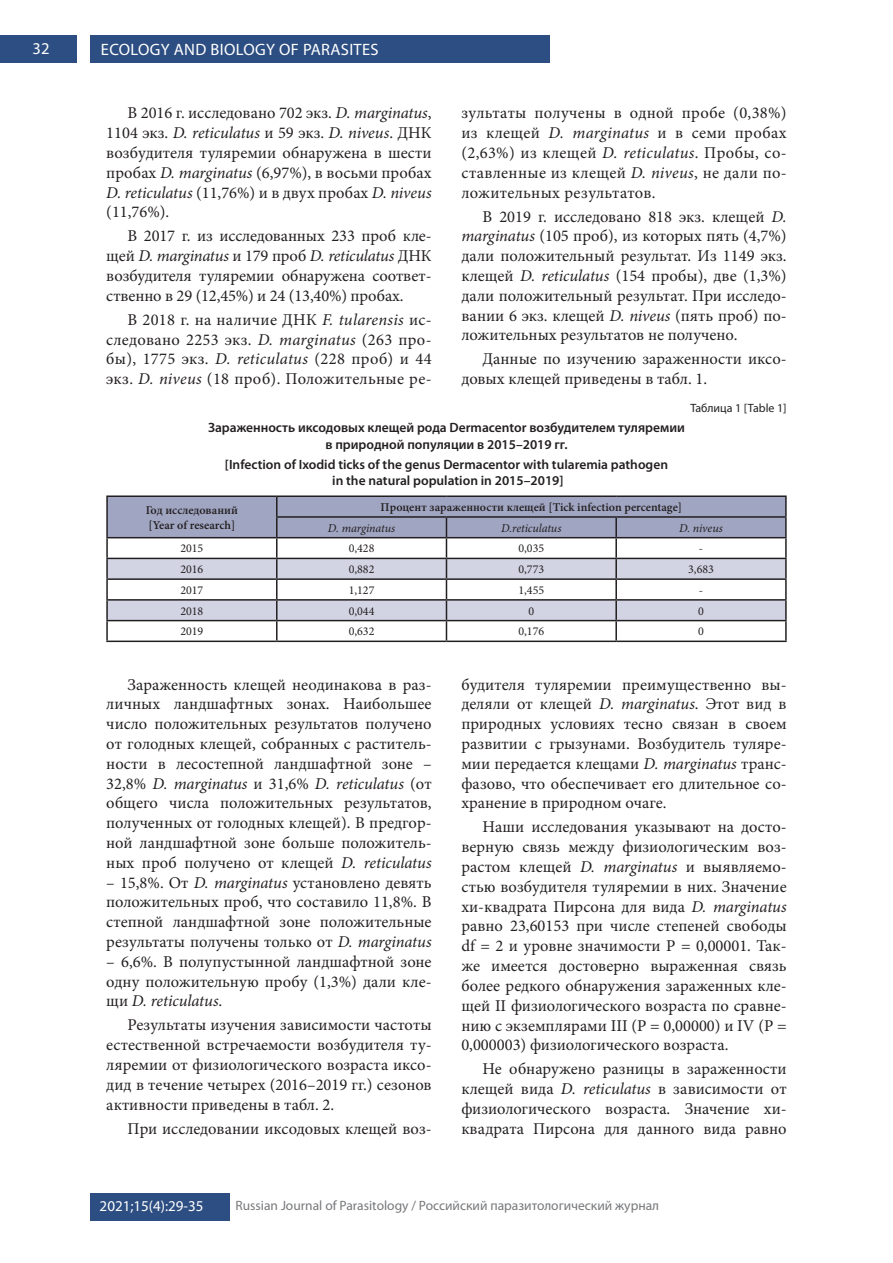
<style>
.page{position:relative;width:893px;height:1263px;background:#fff}
.page>*{position:absolute;margin:0;border:0;box-sizing:border-box;transform-origin:0 0}
.t1{font:16.5px/19.8px "Minion Pro";color:#231f20;text-align:justify}
.t2{font:16.5px "Myriad Pro";letter-spacing:.02em;color:#fff}
.t3{font:15px "Myriad Pro";color:#fff}
.t4{font:600 13.5px/16.2px "Myriad Pro";color:#231f20;text-align:center}
.t5{font:13.5px "Myriad Pro";color:#76787b}
.t6{font:600 12px/14.4px "Minion Pro";color:#231f20}
.t7{font:12px "Minion Pro";color:#231f20}
.t8{font:italic 12px "Minion Pro";letter-spacing:-.005em;color:#231f20}
.t9{font:12px "Myriad Pro";color:#231f20}
.s1{font-style:italic}
</style>
<div class="page">
<div style="left:0;top:36px;width:77px;height:27px;background:#2d4e82"></div>
<div style="left:90px;top:36px;width:460px;height:27px;background:#2d4e82"></div>
<div style="left:90px;top:1193px;width:140px;height:28px;background:#2d4e82"></div>
<hr style="left:106px;top:495px;width:171px;height:2px;background:#231f20">
<hr style="left:277px;top:495px;width:169px;height:2px;background:#231f20">
<hr style="left:446px;top:495px;width:170px;height:2px;background:#231f20">
<hr style="left:616px;top:495px;width:171px;height:2px;background:#231f20">
<svg style="left:106px;top:496px;width:681px;height:144px"></svg>
<hr style="left:106px;top:640px;width:171px;height:2px;background:#231f20">
<hr style="left:277px;top:640px;width:169px;height:2px;background:#231f20">
<hr style="left:446px;top:640px;width:170px;height:2px;background:#231f20">
<hr style="left:616px;top:640px;width:171px;height:2px;background:#231f20">
<p class="t2" style="left:33px;top:39px;width:18px">32</p>
<p class="t2" style="left:101px;top:39px;width:279px">ECOLOGY AND BIOLOGY OF PARASITES</p>
<p class="t1" style="left:461px;top:103px;width:327px">зультаты получены в одной пробе (0,38%) из клещей <span class="s1">D. marginatus</span> и в семи пробах (2,63%) из клещей <span class="s1">D. reticulatus</span>. Пробы, со&shy;ставленные из клещей <span class="s1">D. niveus</span>, не дали по&shy;ложительных результатов.</p>
<p class="t1" style="left:461px;top:206px;width:327px;text-indent:21px">В 2019 г. исследовано 818 экз. клещей <span class="s1">D. marginatus</span> (105 проб), из которых пять (4,7%) дали положительный результат. Из 1149 экз. клещей <span class="s1">D. reticulatus</span> (154 пробы), две (1,3%) дали положительный результат. При исследо&shy;вании 6 экз. клещей <span class="s1">D. niveus</span> (пять проб) по&shy;ложительных результатов не получено.</p>
<p class="t1" style="left:461px;top:349px;width:327px;text-indent:21px">Данные по изучению зараженности иксо&shy;довых клещей приведены в табл. 1.</p>
<p class="t9" style="left:690px;top:400px;width:98px">Таблица 1 [Table 1]</p>
<p class="t4" style="left:208px;top:419px;width:478px">Зараженность иксодовых клещей рода Dermacentor возбудителем туляремии в природной популяции в 2015–2019 гг.</p>
<p class="t4" style="left:225px;top:456px;width:445px">[Infection of Ixodid ticks of the genus Dermacentor with tularemia pathogen in the natural population in 2015–2019]</p>
<p class="t6" style="left:146px;top:503px;width:94px">Год исследований [Year of research]</p>
<p class="t6" style="left:381px;top:500px;width:303px">Процент зараженности клещей [Tick infection percentage]</p>
<p class="t1" style="left:106px;top:103px;width:327px;text-indent:21px">В 2016 г. исследовано 702 экз. <span class="s1">D. marginatus</span>, 1104 экз. <span class="s1">D. reticulatus</span> и 59 экз. <span class="s1">D. niveus</span>. ДНК возбудителя туляремии обнаружена в шести пробах <span class="s1">D. marginatus</span> (6,97%), в восьми пробах <span class="s1">D. reticulatus</span> (11,76%) и в двух пробах <span class="s1">D. niveus </span>(11,76%).</p>
<p class="t1" style="left:106px;top:226px;width:327px;text-indent:21px">В 2017 г. из исследованных 233 проб кле&shy;щей <span class="s1">D. marginatus</span> и 179 проб <span class="s1">D. reticulatus</span> ДНК возбудителя туляремии обнаружена соответ&shy;ственно в 29 (12,45%) и 24 (13,40%) пробах.</p>
<p class="t1" style="left:106px;top:310px;width:327px;text-indent:21px">В 2018 г. на наличие ДНК <span class="s1">F. tularensis</span> ис&shy;следовано 2253 экз. <span class="s1">D. marginatus</span> (263 про&shy;бы), 1775 экз. <span class="s1">D. reticulatus</span> (228 проб) и 44 экз. <span class="s1">D. niveus</span> (18 проб). Положительные ре-</p>
<p class="t8" style="left:328px;top:520px;width:69px">D. marginatus</p>
<p class="t8" style="left:501px;top:520px;width:62px">D.reticulatus</p>
<p class="t8" style="left:679px;top:520px;width:45px">D. niveus</p>
<p class="t7" style="left:180px;top:540px;width:25px">2015</p>
<p class="t7" style="left:349px;top:540px;width:27px">0,428</p>
<p class="t7" style="left:518px;top:540px;width:27px">0,035</p>
<p class="t7" style="left:699px;top:540px;width:6px">-</p>
<p class="t7" style="left:180px;top:561px;width:25px">2016</p>
<p class="t7" style="left:349px;top:561px;width:27px">0,882</p>
<p class="t7" style="left:518px;top:561px;width:27px">0,773</p>
<p class="t7" style="left:688px;top:561px;width:27px">3,683</p>
<p class="t7" style="left:180px;top:582px;width:25px">2017</p>
<p class="t7" style="left:349px;top:582px;width:27px">1,127</p>
<p class="t7" style="left:518px;top:582px;width:27px">1,455</p>
<p class="t7" style="left:699px;top:582px;width:6px">-</p>
<p class="t7" style="left:180px;top:603px;width:25px">2018</p>
<p class="t7" style="left:349px;top:603px;width:27px">0,044</p>
<p class="t7" style="left:528px;top:603px;width:7px">0</p>
<p class="t7" style="left:698px;top:603px;width:7px">0</p>
<p class="t7" style="left:180px;top:623px;width:25px">2019</p>
<p class="t7" style="left:349px;top:623px;width:27px">0,632</p>
<p class="t7" style="left:518px;top:623px;width:27px">0,176</p>
<p class="t7" style="left:698px;top:623px;width:7px">0</p>
<p class="t1" style="left:106px;top:674px;width:327px;text-indent:21px">Зараженность клещей неодинакова в раз&shy;личных ландшафтных зонах. Наибольшее число положительных результатов получено от голодных клещей, собранных с раститель&shy;ности в лесостепной ландшафтной зоне – 32,8% <span class="s1">D. marginatus</span> и 31,6% <span class="s1">D. reticulatus</span> (от общего числа положительных результатов, полученных от голодных клещей). В предгор&shy;ной ландшафтной зоне больше положитель&shy;ных проб получено от клещей <span class="s1">D. reticulatus</span></p>
<p class="t1" style="left:106px;top:872px;width:327px">– 15,8%. От <span class="s1">D. marginatus</span> установлено девять положительных проб, что составило 11,8%. В степной ландшафтной зоне положительные результаты получены только от <span class="s1">D. marginatus</span></p>
<p class="t1" style="left:106px;top:952px;width:327px">– 6,6%. В полупустынной ландшафтной зоне одну положительную пробу (1,3%) дали кле&shy;щи <span class="s1">D. reticulatus</span>.</p>
<p class="t1" style="left:106px;top:1015px;width:327px;text-indent:21px">Результаты изучения зависимости частоты естественной встречаемости возбудителя ту&shy;ляремии от физиологического возраста иксо&shy;дид в течение четырех (2016–2019 гг.) сезонов активности приведены в табл. 2.</p>
<p class="t1" style="left:128px;top:1119px;width:306px">При исследовании иксодовых клещей воз-</p>
<p class="t1" style="left:461px;top:674px;width:327px">будителя туляремии преимущественно вы&shy;деляли от клещей <span class="s1">D. marginatus</span>. Этот вид в природных условиях тесно связан в своем развитии с грызунами. Возбудитель туляре&shy;мии передается клещами <span class="s1">D. marginatus</span> транс&shy;фазово, что обеспечивает его длительное со&shy;хранение в природном очаге.</p>
<p class="t1" style="left:461px;top:817px;width:327px;text-indent:21px">Наши исследования указывают на досто&shy;верную связь между физиологическим воз&shy;растом клещей <span class="s1">D. marginatus</span> и выявляемо&shy;стью возбудителя туляремии в них. Значение хи-квадрата Пирсона для вида <span class="s1">D. marginatus </span>равно 23,60153 при числе степеней свободы df = 2 и уровне значимости Р = 0,00001. Так&shy;же имеется достоверно выраженная связь более редкого обнаружения зараженных кле&shy;щей II физиологического возраста по сравне&shy;нию с экземплярами III (Р = 0,00000) и IV (Р = 0,000003) физиологического возраста.</p>
<p class="t1" style="left:461px;top:1059px;width:327px;text-indent:21px">Не обнаружено разницы в зараженности клещей вида <span class="s1">D. reticulatus</span> в зависимости от физиологического возраста. Значение хи&shy;квадрата Пирсона для данного вида равно</p>
<p class="t3" style="left:100px;top:1196px;width:105px">2021;15(4):29-35</p>
<p class="t5" style="left:236px;top:1197px;width:425px">Russian Journal of Parasitology / Российский паразитологический журнал</p>
</div>
